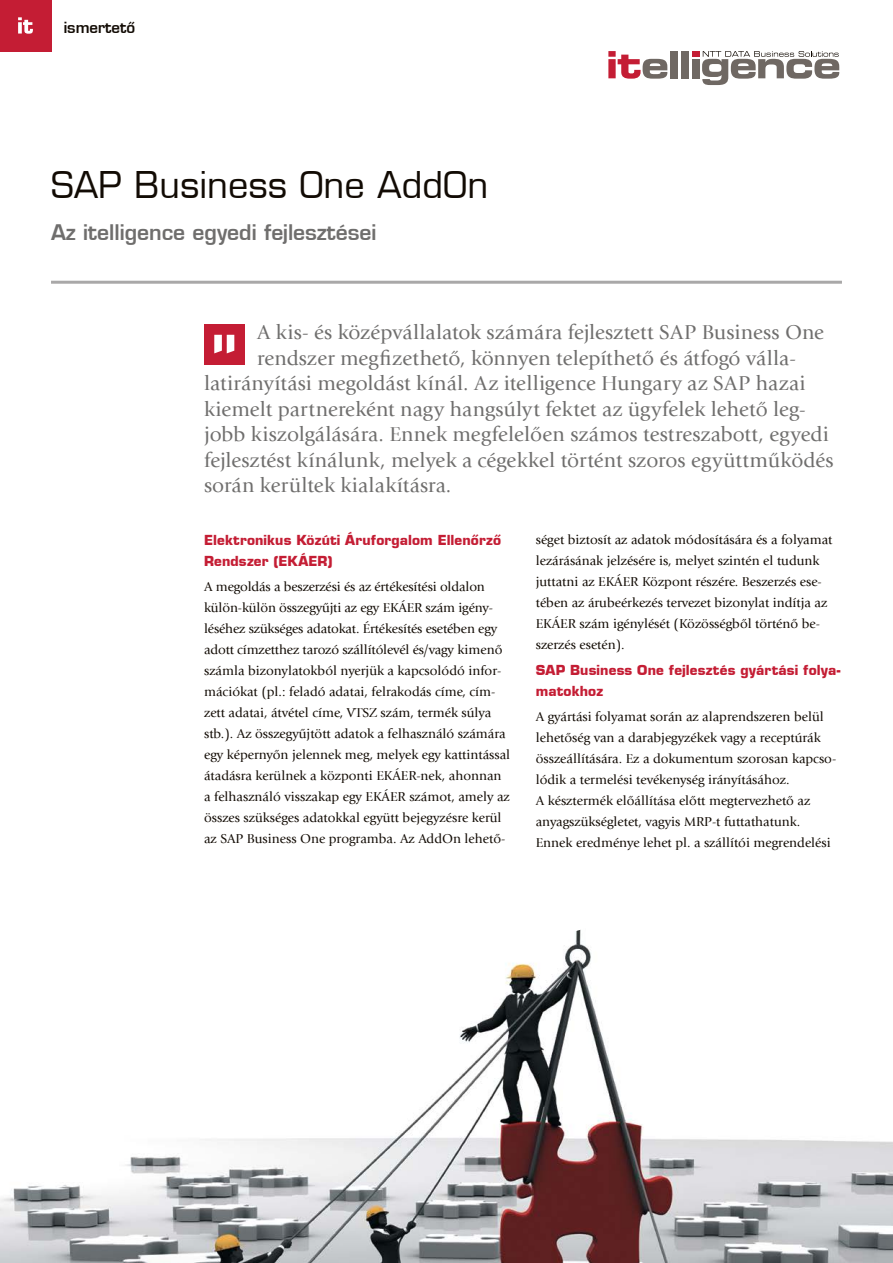
<style>
.page{position:relative;width:893px;height:1263px;background:#fff}
.page>*{position:absolute;margin:0;border:0;box-sizing:border-box;transform-origin:0 0}
.t1{font:36px "Eurostile LT";color:#120b04}
.t2{font:21px "Giovanni LTCE";letter-spacing:.005em;color:#6f6e6d}
.t3{font:600 21px "Eurostile LTCE";color:#6f6e6d}
.t4{font:600 15px "Eurostile LTCE";color:#120b04}
.t5{font:13.5px/21px "Giovanni LTCE";color:#120b04}
.t6{font:700 13.5px/21px "Eurostile LT";letter-spacing:.01em;color:#c41d34}
</style>
<div class="page">
<img style="left:0;top:929px;width:893px;height:334px">
<div style="left:0;top:0;width:51px;height:51px;background:#c41d34"></div>
<svg style="left:18px;top:17px;width:15px;height:17px"></svg>
<svg style="left:608px;top:51px;width:59px;height:28px"></svg>
<div style="left:670px;top:51px;width:7px;height:27px;background:#6f6863"></div>
<div style="left:681px;top:51px;width:7px;height:27px;background:#6f6863"></div>
<div style="left:692px;top:51px;width:7px;height:6px;background:#c41d34"></div>
<div style="left:692px;top:59px;width:7px;height:19px;background:#6f6863"></div>
<svg style="left:702px;top:51px;width:137px;height:34px"></svg>
<div style="left:204px;top:324px;width:40px;height:40px;background:#c41d34"></div>
<svg style="left:214px;top:335px;width:20px;height:18px"></svg>
<hr style="left:51px;top:281px;width:791px;height:3px;background:#a9a8a8">
<p class="t4" style="left:64px;top:18px;width:73px">ismertető</p>
<h1 class="t1" style="left:51px;top:163px;width:439px">SAP Business One AddOn</h1>
<h2 class="t3" style="left:51px;top:219px;width:327px">Az itelligence egyedi fejlesztései</h2>
<h2 class="t2" style="left:257px;top:320px;width:568px">A kis- és középvállalatok számára fejlesztett SAP Business One</h2>
<h2 class="t2" style="left:257px;top:345px;width:540px">rendszer megfizethető, könnyen telepíthető és átfogó válla-</h2>
<h2 class="t2" style="left:204px;top:371px;width:603px">latirányítási megoldást kínál. Az itelligence Hungary az SAP hazai</h2>
<h2 class="t2" style="left:204px;top:396px;width:603px">kiemelt partnereként nagy hangsúlyt fektet az ügyfelek lehető leg-</h2>
<h2 class="t2" style="left:204px;top:422px;width:626px">jobb kiszolgálására. Ennek megfelelően számos testreszabott, egyedi</h2>
<h2 class="t2" style="left:204px;top:447px;width:631px">fejlesztést kínálunk, melyek a cégekkel történt szoros együttműködés</h2>
<h2 class="t2" style="left:204px;top:473px;width:249px">során kerültek kialakításra.</h2>
<p class="t6" style="left:204px;top:529px;width:299px">Elektronikus Közúti Áruforgalom Elleno˝rzo˝<br>Rendszer (EKÁER)</p>
<p class="t5" style="left:204px;top:576px;width:308px">A megoldás a beszerzési és az értékesítési oldalon külön-külön összegyűjti az egy EKÁER szám igény&shy;léséhez szükséges adatokat. Értékesítés esetében egy adott címzetthez tarozó szállítólevél és/vagy kimenő számla bizonylatokból nyerjük a kapcsolódó infor&shy;mációkat (pl.: feladó adatai, felrakodás címe, cím&shy;zett adatai, átvétel címe, VTSZ szám, termék súlya stb.). Az összegyűjtött adatok a felhasználó számára egy képernyőn jelennek meg, melyek egy kattintással átadásra kerülnek a központi EKÁER-nek, ahonnan a felhasználó visszakap egy EKÁER számot, amely az összes szükséges adatokkal együtt bejegyzésre kerül az SAP Business One programba. Az AddOn lehető-</p>
<p class="t5" style="left:536px;top:529px;width:298px">séget biztosít az adatok módosítására és a folyamat lezárásának jelzésére is, melyet szintén el tudunk juttatni az EKÁER Központ részére. Beszerzés ese&shy;tében az árubeérkezés tervezet bizonylat indítja az EKÁER szám igénylését (Közösségből történő be&shy;szerzés esetén).</p>
<p class="t6" style="left:536px;top:659px;width:306px">SAP Business One fejlesztés gyártási folya&shy;matokhoz</p>
<p class="t5" style="left:536px;top:706px;width:302px">A gyártási folyamat során az alaprendszeren belül lehetőség van a darabjegyzékek vagy a receptúrák összeállítására. Ez a dokumentum szorosan kapcso&shy;lódik a termelési tevékenység irányításához.<br>A késztermék előállítása előtt megtervezhető az anyagszükségletet, vagyis MRP-t futtathatunk.<br>Ennek eredménye lehet pl. a szállítói megrendelési</p>
</div>
